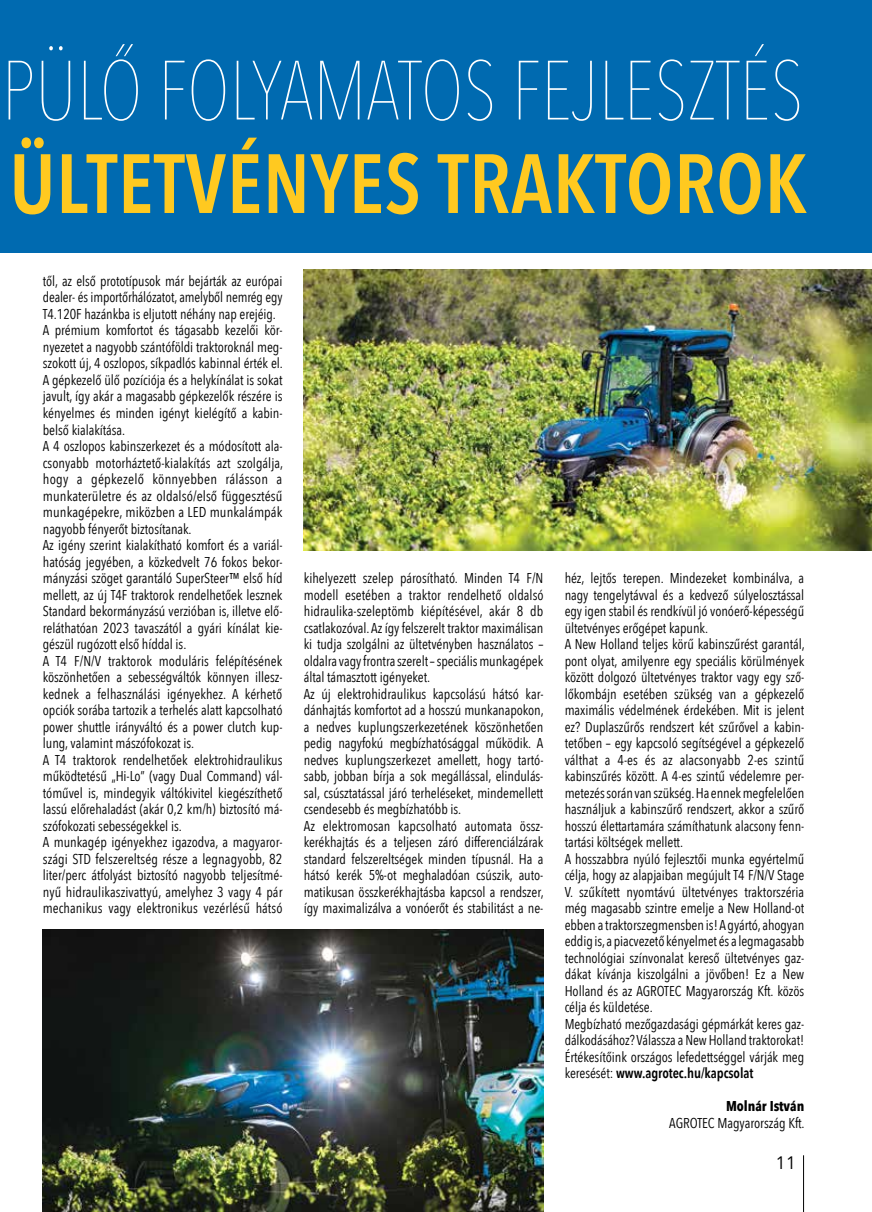
<style>
.page{position:relative;width:872px;height:1212px;background:#fff}
.page>*{position:absolute;margin:0;border:0;box-sizing:border-box;transform-origin:0 0}
.t1{font:200 82.95px "Avenir Next Condensed";color:#fff;scale:.95 1}
.t2{font:600 82.95px "Avenir Next Condensed";letter-spacing:.01em;color:#ffc920}
.t3{font:18px "Avenir Next";color:#000}
.t4{font:14.25px/16.5px "Avenir Next Condensed";letter-spacing:-.005em;color:#000}
.t5{font:700 14.25px "Avenir Next Condensed";letter-spacing:-.005em;color:#000}
.s1{font-weight:600}
</style>
<div class="page">
<div style="left:0;top:0;width:872px;height:253px;background:#006ab0"></div>
<img style="left:304px;top:269px;width:568px;height:281px">
<img style="left:43px;top:929px;width:500px;height:283px">
<hr style="left:803px;top:1155px;width:1px;height:57px;background:#000">
<h1 class="t1" style="left:2px;top:41px;width:845px">PÜLŐ FOLYAMATOS FEJLESZTÉS</h1>
<h1 class="t2" style="left:10px;top:112px;width:799px">ÜLTETVÉNYES TRAKTOROK</h1>
<p class="t4" style="left:43px;top:272px;width:242px">től, az első prototípusok már bejárták az európai dealer- és importőrhálózatot, amelyből nemrég egy T4.120F hazánkba is eljutott néhány nap erejéig.<br>A prémium komfortot és tágasabb kezelői kör&shy;nyezetet a nagyobb szántóföldi traktoroknál meg&shy;szokott új, 4 oszlopos, síkpadlós kabinnal érték el.<br>A gépkezelő ülő pozíciója és a helykínálat is sokat javult, így akár a magasabb gépkezelők részére is kényelmes és minden igényt kielégítő a kabin&shy;belső kialakítása.<br>A 4 oszlopos kabinszerkezet és a módosított ala&shy;csonyabb motorháztető-kialakítás azt szolgálja, hogy a gépkezelő könnyebben rálásson a munkaterületre és az oldalsó/első függesztésű munkagépekre, miközben a LED munkalámpák nagyobb fényerőt biztosítanak.<br>Az igény szerint kialakítható komfort és a variál&shy;hatóság jegyében, a közkedvelt 76 fokos bekor&shy;mányzási szöget garantáló SuperSteer™ első híd mellett, az új T4F traktorok rendelhetőek lesznek Standard bekormányzású verzióban is, illetve elő&shy;reláthatóan 2023 tavaszától a gyári kínálat kie&shy;gészül rugózott első híddal is.<br>A T4 F/N/V traktorok moduláris felépítésének köszönhetően a sebességváltók könnyen illesz&shy;kednek a felhasználási igényekhez. A kérhető opciók sorába tartozik a terhelés alatt kapcsolható power shuttle irányváltó és a power clutch kup&shy;lung, valamint mászófokozat is.<br>A T4 traktorok rendelhetőek elektrohidraulikus működtetésű „Hi-Lo” (vagy Dual Command) vál&shy;tóművel is, mindegyik váltókivitel kiegészíthető lassú előrehaladást (akár 0,2 km/h) biztosító má&shy;szófokozati sebességekkel is.<br>A munkagép igényekhez igazodva, a magyaror&shy;szági STD felszereltség része a legnagyobb, 82 liter/perc átfolyást biztosító nagyobb teljesítmé&shy;nyű hidraulikaszivattyú, amelyhez 3 vagy 4 pár mechanikus vagy elektronikus vezérlésű hátsó</p>
<p class="t4" style="left:304px;top:569px;width:241px">kihelyezett szelep párosítható. Minden T4 F/N modell esetében a traktor rendelhető oldalsó hidraulika-szeleptömb kiépítésével, akár 8 db csatlakozóval. Az így felszerelt traktor maximálisan ki tudja szolgálni az ültetvényben használatos – oldalra vagy frontra szerelt – speciális munkagépek által támasztott igényeket.<br>Az új elektrohidraulikus kapcsolású hátsó kar&shy;dánhajtás komfortot ad a hosszú munkanapokon, a nedves kuplungszerkezetének köszönhetően pedig nagyfokú megbízhatósággal működik. A nedves kuplungszerkezet amellett, hogy tartó&shy;sabb, jobban bírja a sok megállással, elindulás&shy;sal, csúsztatással járó terheléseket, mindemellett csendesebb és megbízhatóbb is.<br>Az elektromosan kapcsolható automata össz&shy;kerékhajtás és a teljesen záró differenciálzárak standard felszereltségek minden típusnál. Ha a hátsó kerék 5%-ot meghaladóan csúszik, auto&shy;matikusan összkerékhajtásba kapcsol a rendszer, így maximalizálva a vonóerőt és stabilitást a ne-</p>
<p class="t4" style="left:564px;top:569px;width:241px">héz, lejtős terepen. Mindezeket kombinálva, a nagy tengelytávval és a kedvező súlyelosztással egy igen stabil és rendkívül jó vonóerő-képességű ültetvényes erőgépet kapunk.<br>A New Holland teljes körű kabinszűrést garantál, pont olyat, amilyenre egy speciális körülmények között dolgozó ültetvényes traktor vagy egy sző&shy;lőkombájn esetében szükség van a gépkezelő maximális védelmének érdekében. Mit is jelent ez? Duplaszűrős rendszert két szűrővel a kabin&shy;tetőben – egy kapcsoló segítségével a gépkezelő válthat a 4-es és az alacsonyabb 2-es szintű kabinszűrés között. A 4-es szintű védelemre per&shy;metezés során van szükség. Ha ennek megfelelően használjuk a kabinszűrő rendszert, akkor a szűrő hosszú élettartamára számíthatunk alacsony fenn&shy;tartási költségek mellett.<br>A hosszabbra nyúló fejlesztői munka egyértelmű célja, hogy az alapjaiban megújult T4 F/N/V Stage V. szűkített nyomtávú ültetvényes traktorszéria még magasabb szintre emelje a New Holland-ot ebben a traktorszegmensben is! A gyártó, ahogyan eddig is, a piacvezető kényelmet és a legmagasabb technológiai színvonalat kereső ültetvényes gaz&shy;dákat kívánja kiszolgálni a jövőben! Ez a New Holland és az AGROTEC Magyarország Kft. közös célja és küldetése.<br>Megbízható mezőgazdasági gépmárkát keres gaz&shy;dálkodásához? Válassza a New Holland traktorokat!<br>Értékesítőink országos lefedettséggel várják meg keresését: <span class="s1">www.agrotec.hu/kapcsolat</span></p>
<p class="t5" style="left:726px;top:1097px;width:80px">Molnár István</p>
<p class="t4" style="left:669px;top:1114px;width:137px">AGROTEC Magyarország Kft.</p>
<p class="t3" style="left:775px;top:1147px;width:22px">11</p>
</div>
